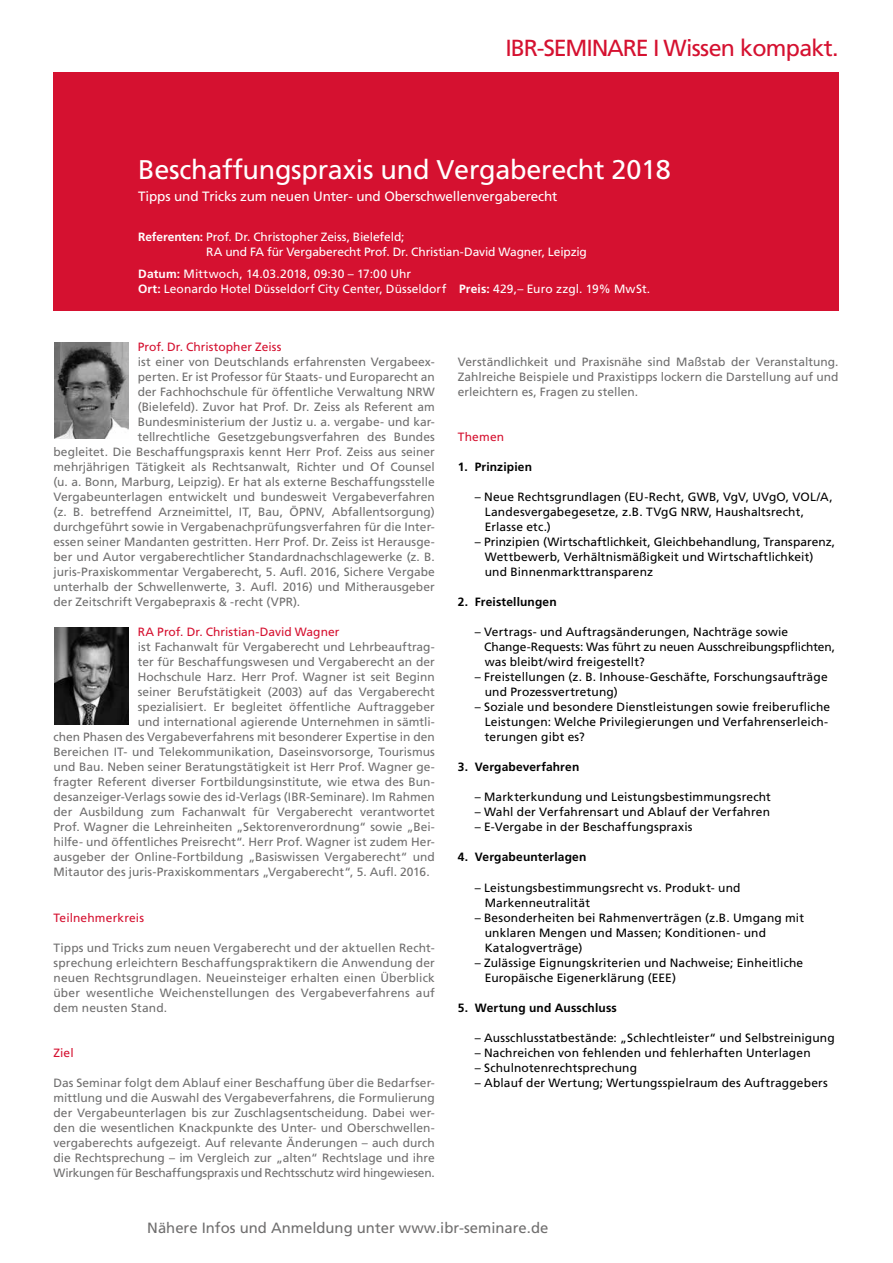
<style>
.page{position:relative;width:893px;height:1263px;background:#fff}
.page>*{position:absolute;margin:0;border:0;box-sizing:border-box;transform-origin:0 0}
.t1{font:27px "Frutiger";letter-spacing:-.01em;color:#fff}
.t2{font:23.25px "Frutiger";letter-spacing:-.03em;color:#d51130}
.t3{font:14.85px "Frutiger";color:#706f6f}
.t4{font:13.5px "Frutiger";letter-spacing:-.01em;color:#fff}
.t5{font:12px/15px "Frutiger";color:#706f6f;text-align:justify}
.t6{font:12px/15px "Frutiger";letter-spacing:.01em;color:#000}
.t7{font:12px/15px "Frutiger";letter-spacing:-.005em;color:#fff}
.t8{font:700 12px "Frutiger";letter-spacing:.015em;color:#000}
.t9{font:12px "Frutiger";letter-spacing:.005em;color:#d51130}
.s1{font-weight:700}
</style>
<div class="page">
<div style="left:54px;top:72px;width:784px;height:238px;background:#d51130"></div>
<img style="left:54px;top:342px;width:74px;height:97px">
<img style="left:54px;top:628px;width:74px;height:96px">
<h2 class="t2" style="left:505px;top:34px;width:335px">IBR-SEMINARE I Wissen kompakt.</h2>
<h1 class="t1" style="left:138px;top:154px;width:534px">Beschaffungspraxis und Vergaberecht 2018</h1>
<p class="t4" style="left:138px;top:188px;width:421px">Tipps und Tricks zum neuen Unter- und Oberschwellenvergaberecht</p>
<p class="t7" style="left:206px;top:229px;width:382px;text-indent:-68px"><span class="s1">Referenten:</span> Prof. Dr. Christopher Zeiss, Bielefeld;<br>RA und FA für Vergaberecht Prof. Dr. Christian-David Wagner, Leipzig</p>
<p class="t7" style="left:138px;top:266px;width:514px"><span class="s1">Datum:</span> Mittwoch, 14.03.2018, 09:30 – 17:00 Uhr<br><span class="s1">Ort:</span> Leonardo Hotel Düsseldorf City Center, Düsseldorf <span class="s1">Preis:</span> 429,– Euro zzgl. 19% MwSt.</p>
<p class="t9" style="left:138px;top:340px;width:145px">Prof. Dr. Christopher Zeiss</p>
<p class="t5" style="left:138px;top:355px;width:299px">ist einer von Deutschlands erfahrensten Vergabeex-</p>
<p class="t5" style="left:138px;top:370px;width:299px">perten. Er ist Professor für Staats- und Europarecht an</p>
<p class="t5" style="left:138px;top:385px;width:299px">der Fachhochschule für öffentliche Verwaltung NRW</p>
<p class="t5" style="left:138px;top:400px;width:299px">(Bielefeld). Zuvor hat Prof. Dr. Zeiss als Referent am</p>
<p class="t5" style="left:138px;top:415px;width:299px">Bundesministerium der Justiz u. a. vergabe- und kar-</p>
<p class="t5" style="left:138px;top:430px;width:299px">tellrechtliche Gesetzgebungsverfahren des Bundes</p>
<p class="t5" style="left:53px;top:445px;width:383px">begleitet. Die Beschaffungspraxis kennt Herr Prof. Zeiss aus seiner</p>
<p class="t5" style="left:53px;top:460px;width:383px">mehrjährigen Tätigkeit als Rechtsanwalt, Richter und Of Counsel</p>
<p class="t5" style="left:53px;top:475px;width:383px">(u. a. Bonn, Marburg, Leipzig). Er hat als externe Beschaffungsstelle</p>
<p class="t5" style="left:53px;top:490px;width:383px">Vergabeunterlagen entwickelt und bundesweit Vergabeverfahren</p>
<p class="t5" style="left:53px;top:505px;width:383px">(z. B. betreffend Arzneimittel, IT, Bau, ÖPNV, Abfallentsorgung)</p>
<p class="t5" style="left:53px;top:520px;width:383px">durchgeführt sowie in Vergabenachprüfungsverfahren für die Inter-</p>
<p class="t5" style="left:53px;top:535px;width:383px">essen seiner Mandanten gestritten. Herr Prof. Dr. Zeiss ist Herausge-</p>
<p class="t5" style="left:53px;top:550px;width:383px">ber und Autor vergaberechtlicher Standardnachschlagewerke (z. B.</p>
<p class="t5" style="left:53px;top:565px;width:383px">juris-Praxiskommentar Vergaberecht, 5. Aufl. 2016, Sichere Vergabe</p>
<p class="t5" style="left:53px;top:580px;width:383px">unterhalb der Schwellenwerte, 3. Aufl. 2016) und Mitherausgeber</p>
<p class="t5" style="left:53px;top:595px;width:248px">der Zeitschrift Vergabepraxis &amp; -recht (VPR).</p>
<p class="t9" style="left:138px;top:625px;width:203px">RA Prof. Dr. Christian-David Wagner</p>
<p class="t5" style="left:138px;top:640px;width:299px">ist Fachanwalt für Vergaberecht und Lehrbeauftrag-</p>
<p class="t5" style="left:138px;top:655px;width:299px">ter für Beschaffungswesen und Vergaberecht an der</p>
<p class="t5" style="left:138px;top:670px;width:299px">Hochschule Harz. Herr Prof. Wagner ist seit Beginn</p>
<p class="t5" style="left:138px;top:685px;width:299px">seiner Berufstätigkeit (2003) auf das Vergaberecht</p>
<p class="t5" style="left:138px;top:700px;width:299px">spezialisiert. Er begleitet öffentliche Auftraggeber</p>
<p class="t5" style="left:138px;top:715px;width:299px">und international agierende Unternehmen in sämtli-</p>
<p class="t5" style="left:54px;top:730px;width:383px">chen Phasen des Vergabeverfahrens mit besonderer Expertise in den</p>
<p class="t5" style="left:54px;top:745px;width:383px">Bereichen IT- und Telekommunikation, Daseinsvorsorge, Tourismus</p>
<p class="t5" style="left:54px;top:760px;width:383px">und Bau. Neben seiner Beratungstätigkeit ist Herr Prof. Wagner ge-</p>
<p class="t5" style="left:54px;top:775px;width:383px">fragter Referent diverser Fortbildungsinstitute, wie etwa des Bun-</p>
<p class="t5" style="left:54px;top:790px;width:383px">desanzeiger-Verlags sowie des id-Verlags (IBR-Seminare). Im Rahmen</p>
<p class="t5" style="left:54px;top:805px;width:383px">der Ausbildung zum Fachanwalt für Vergaberecht verantwortet</p>
<p class="t5" style="left:54px;top:820px;width:383px">Prof. Wagner die Lehreinheiten „Sektorenverordnung“ sowie „Bei-</p>
<p class="t5" style="left:54px;top:835px;width:383px">hilfe- und öffentliches Preisrecht“. Herr Prof. Wagner ist zudem Her-</p>
<p class="t5" style="left:54px;top:850px;width:383px">ausgeber der Online-Fortbildung „Basiswissen Vergaberecht“ und</p>
<p class="t5" style="left:54px;top:865px;width:378px">Mitautor des juris-Praxiskommentars „Vergaberecht“, 5. Aufl. 2016.</p>
<p class="t9" style="left:54px;top:910px;width:92px">Teilnehmerkreis</p>
<p class="t5" style="left:54px;top:940px;width:383px">Tipps und Tricks zum neuen Vergaberecht und der aktuellen Recht&shy;sprechung erleichtern Beschaffungspraktikern die Anwendung der neuen Rechtsgrundlagen. Neueinsteiger erhalten einen Überblick über wesentliche Weichenstellungen des Vergabeverfahrens auf dem neusten Stand.</p>
<p class="t9" style="left:54px;top:1045px;width:22px">Ziel</p>
<p class="t5" style="left:54px;top:1075px;width:383px">Das Seminar folgt dem Ablauf einer Beschaffung über die Bedarfser&shy;mittlung und die Auswahl des Vergabeverfahrens, die Formulierung der Vergabeunterlagen bis zur Zuschlagsentscheidung. Dabei wer&shy;den die wesentlichen Knackpunkte des Unter- und Oberschwellen&shy;vergaberechts aufgezeigt. Auf relevante Änderungen – auch durch die Rechtsprechung – im Vergleich zur „alten“ Rechtslage und ihre Wirkungen für Beschaffungspraxis und Rechtsschutz wird hingewiesen.</p>
<p class="t5" style="left:458px;top:355px;width:382px">Verständlichkeit und Praxisnähe sind Maßstab der Veranstaltung.<br>Zahlreiche Beispiele und Praxistipps lockern die Darstellung auf und erleichtern es, Fragen zu stellen.</p>
<p class="t9" style="left:458px;top:430px;width:48px">Themen</p>
<p class="t8" style="left:458px;top:460px;width:76px">1. Prinzipien</p>
<p class="t6" style="left:485px;top:490px;width:349px;text-indent:-10px">– Neue Rechtsgrundlagen (EU-Recht, GWB, VgV, UVgO, VOL/A,<br>Landesvergabegesetze, z.B. TVgG NRW, Haushaltsrecht,<br>Erlasse etc.)</p>
<p class="t6" style="left:485px;top:535px;width:352px;text-indent:-10px">– Prinzipien (Wirtschaftlichkeit, Gleichbehandlung, Transparenz,<br>Wettbewerb, Verhältnismäßigkeit und Wirtschaftlichkeit) und Binnenmarkttransparenz</p>
<p class="t8" style="left:458px;top:595px;width:101px">2. Freistellungen</p>
<p class="t6" style="left:484px;top:625px;width:352px;text-indent:-9px">– Vertrags- und Auftragsänderungen, Nachträge sowie<br>Change-Requests: Was führt zu neuen Ausschreibungspflichten, was bleibt/wird freigestellt?</p>
<p class="t6" style="left:485px;top:670px;width:344px;text-indent:-10px">– Freistellungen (z. B. Inhouse-Geschäfte, Forschungsaufträge und Prozessvertretung)</p>
<p class="t6" style="left:485px;top:700px;width:347px;text-indent:-10px">– Soziale und besondere Dienstleistungen sowie freiberufliche<br>Leistungen: Welche Privilegierungen und Verfahrenserleich&shy;terungen gibt es?</p>
<p class="t8" style="left:458px;top:760px;width:123px">3. Vergabeverfahren</p>
<p class="t6" style="left:475px;top:790px;width:298px">– Markterkundung und Leistungsbestimmungsrecht</p>
<p class="t6" style="left:475px;top:805px;width:297px">– Wahl der Verfahrensart und Ablauf der Verfahren</p>
<p class="t6" style="left:475px;top:820px;width:219px">– E-Vergabe in der Beschaffungspraxis</p>
<p class="t8" style="left:458px;top:850px;width:130px">4. Vergabeunterlagen</p>
<p class="t6" style="left:485px;top:880px;width:257px;text-indent:-10px">– Leistungsbestimmungsrecht vs. Produkt- und<br>Markenneutralität</p>
<p class="t6" style="left:485px;top:910px;width:321px;text-indent:-10px">– Besonderheiten bei Rahmenverträgen (z.B. Umgang mit unklaren Mengen und Massen; Konditionen- und<br>Katalogverträge)</p>
<p class="t6" style="left:485px;top:955px;width:320px;text-indent:-10px">– Zulässige Eignungskriterien und Nachweise; Einheitliche<br>Europäische Eigenerklärung (EEE)</p>
<p class="t8" style="left:458px;top:1000px;width:161px">5. Wertung und Ausschluss</p>
<p class="t6" style="left:475px;top:1030px;width:361px">– Ausschlusstatbestände: „Schlechtleister“ und Selbstreinigung</p>
<p class="t6" style="left:475px;top:1045px;width:337px">– Nachreichen von fehlenden und fehlerhaften Unterlagen</p>
<p class="t6" style="left:475px;top:1060px;width:164px">– Schulnotenrechtsprechung</p>
<p class="t6" style="left:475px;top:1075px;width:355px">– Ablauf der Wertung; Wertungsspielraum des Auftraggebers</p>
<p class="t3" style="left:147px;top:1219px;width:403px">Nähere Infos und Anmeldung unter www.ibr-seminare.de</p>
</div>
